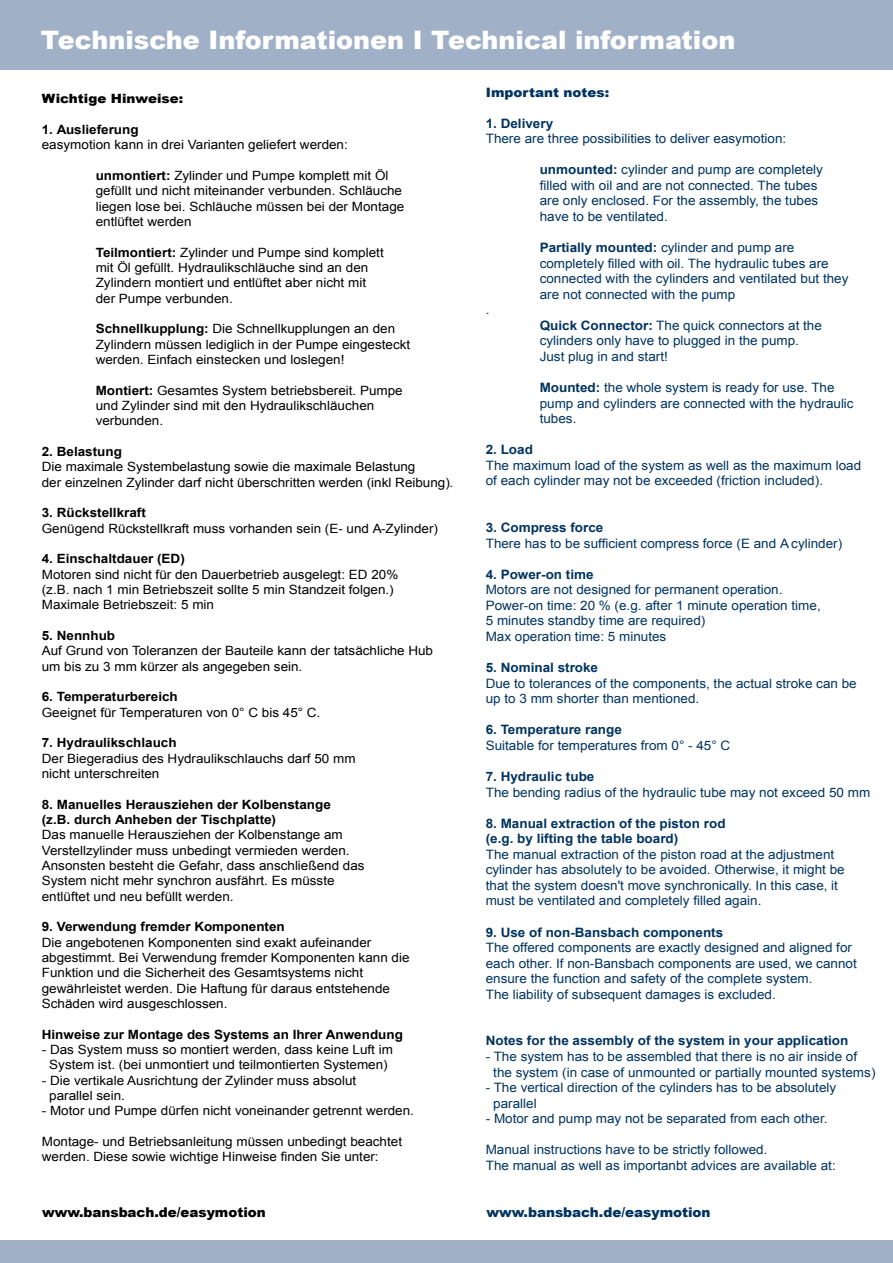
<style>
.page{position:relative;width:893px;height:1263px;background:#fff}
.page>*{position:absolute;margin:0;border:0;box-sizing:border-box;transform-origin:0 0}
.t1{font:900 25.5px "Arial";color:#fff}
.t2{font:900 13.5px "Arial";color:#000}
.t3{font:900 13.5px "Arial";color:#00335f}
.t4{font:12.9px/15.6px "Arial";color:#00335f;scale:1.04 1}
.t5{font:700 12.9px/15.6px "Arial";color:#00335f;scale:1.04 1}
.t6{font:900 12.9px "Arial";color:#00335f;scale:1.04 1}
.t7{font:12.75px/15.3px "Arial";color:#000;scale:1.05 1}
.t8{font:700 12.75px/15.3px "Arial";color:#000;scale:1.05 1}
.t9{font:900 12.75px "Arial";color:#000;scale:1.05 1}
.s1{font-weight:700}
</style>
<div class="page">
<div style="left:0;top:0;width:893px;height:70px;background:#a0b0c7"></div>
<div style="left:0;top:1240px;width:893px;height:23px;background:#a0b0c7"></div>
<h1 class="t1" style="left:41px;top:21px;width:696px">Technische Informationen I Technical information</h1>
<p class="t9" style="left:42px;top:90px;width:136px">Wichtige Hinweise:</p>
<p class="t8" style="left:42px;top:122px;width:94px">1. Auslieferung</p>
<p class="t7" style="left:42px;top:137px;width:293px">easymotion kann in drei Varianten geliefert werden:</p>
<p class="t7" style="left:96px;top:168px;width:295px"><span class="s1">unmontiert:</span> Zylinder und Pumpe komplett mit Öl gefüllt und nicht miteinander verbunden. Schläuche liegen lose bei. Schläuche müssen bei der Montage entlüftet werden</p>
<p class="t7" style="left:96px;top:245px;width:276px"><span class="s1">Teilmontiert:</span> Zylinder und Pumpe sind komplett mit Öl gefüllt. Hydraulikschläuche sind an den Zylindern montiert und entlüftet aber nicht mit der Pumpe verbunden.</p>
<p class="t7" style="left:96px;top:321px;width:301px"><span class="s1">Schnellkupplung:</span> Die Schnellkupplungen an den<br>Zylindern müssen lediglich in der Pumpe eingesteckt werden. Einfach einstecken und loslegen!</p>
<p class="t7" style="left:96px;top:383px;width:294px"><span class="s1">Montiert:</span> Gesamtes System betriebsbereit. Pumpe und Zylinder sind mit den Hydraulikschläuchen verbunden.</p>
<p class="t8" style="left:42px;top:444px;width:78px">2. Belastung</p>
<p class="t7" style="left:42px;top:459px;width:393px">Die maximale Systembelastung sowie die maximale Belastung<br>der einzelnen Zylinder darf nicht überschritten werden (inkl Reibung).</p>
<p class="t8" style="left:42px;top:505px;width:101px">3. Rückstellkraft</p>
<p class="t7" style="left:42px;top:521px;width:379px">Genügend Rückstellkraft muss vorhanden sein (E- und A-Zylinder)</p>
<p class="t8" style="left:42px;top:551px;width:138px">4. Einschaltdauer (ED)</p>
<p class="t7" style="left:42px;top:567px;width:341px">Motoren sind nicht für den Dauerbetrieb ausgelegt: ED 20% (z.B. nach 1 min Betriebszeit sollte 5 min Standzeit folgen.)<br>Maximale Betriebszeit: 5 min</p>
<p class="t8" style="left:42px;top:628px;width:71px">5. Nennhub</p>
<p class="t7" style="left:42px;top:643px;width:374px">Auf Grund von Toleranzen der Bauteile kann der tatsächliche Hub um bis zu 3 mm kürzer als angegeben sein.</p>
<p class="t8" style="left:42px;top:689px;width:131px">6. Temperaturbereich</p>
<p class="t7" style="left:42px;top:704px;width:267px">Geeignet für Temperaturen von 0° C bis 45° C.</p>
<p class="t8" style="left:42px;top:735px;width:130px">7. Hydraulikschlauch</p>
<p class="t7" style="left:42px;top:750px;width:300px">Der Biegeradius des Hydraulikschlauchs darf 50 mm nicht unterschreiten</p>
<p class="t8" style="left:42px;top:797px;width:277px">8. Manuelles Herausziehen der Kolbenstange (z.B. durch Anheben der Tischplatte)</p>
<p class="t7" style="left:42px;top:827px;width:309px">Das manuelle Herausziehen der Kolbenstange am Verstellzylinder muss unbedingt vermieden werden.<br>Ansonsten besteht die Gefahr, dass anschließend das System nicht mehr synchron ausfährt. Es müsste entlüftet und neu befüllt werden.</p>
<p class="t8" style="left:42px;top:919px;width:233px">9. Verwendung fremder Komponenten</p>
<p class="t7" style="left:42px;top:934px;width:352px">Die angebotenen Komponenten sind exakt aufeinander abgestimmt. Bei Verwendung fremder Komponenten kann die Funktion und die Sicherheit des Gesamtsystems nicht gewährleistet werden. Die Haftung für daraus entstehende Schäden wird ausgeschlossen.</p>
<p class="t8" style="left:42px;top:1027px;width:345px">Hinweise zur Montage des Systems an Ihrer Anwendung</p>
<p class="t7" style="left:42px;top:1042px;width:336px;text-align:center">- Das System muss so montiert werden, dass keine Luft im<br>System ist. (bei unmontiert und teilmontierten Systemen)</p>
<p class="t7" style="left:49px;top:1072px;width:294px;text-indent:-7px">- Die vertikale Ausrichtung der Zylinder muss absolut parallel sein.</p>
<p class="t7" style="left:42px;top:1103px;width:356px">- Motor und Pumpe dürfen nicht voneinander getrennt werden.</p>
<p class="t7" style="left:42px;top:1134px;width:345px">Montage- und Betriebsanleitung müssen unbedingt beachtet werden. Diese sowie wichtige Hinweise finden Sie unter:</p>
<p class="t6" style="left:486px;top:83px;width:120px">Important notes:</p>
<p class="t5" style="left:486px;top:116px;width:66px">1. Delivery</p>
<p class="t4" style="left:486px;top:131px;width:290px">There are three possibilities to deliver easymotion:</p>
<p class="t4" style="left:540px;top:162px;width:274px"><span class="s1">unmounted:</span> cylinder and pump are completely filled with oil and are not connected. The tubes are only enclosed. For the assembly, the tubes have to be ventilated.</p>
<p class="t4" style="left:540px;top:240px;width:298px"><span class="s1">Partially mounted:</span> cylinder and pump are completely filled with oil. The hydraulic tubes are connected with the cylinders and ventilated but they are not connected with the pump</p>
<p class="t4" style="left:486px;top:302px;width:5px">.</p>
<p class="t4" style="left:540px;top:318px;width:273px"><span class="s1">Quick Connector:</span> The quick connectors at the cylinders only have to plugged in the pump.<br>Just plug in and start!</p>
<p class="t4" style="left:540px;top:380px;width:303px"><span class="s1">Mounted:</span> the whole system is ready for use. The pump and cylinders are connected with the hydraulic tubes.</p>
<p class="t5" style="left:486px;top:442px;width:47px">2. Load</p>
<p class="t4" style="left:486px;top:458px;width:362px">The maximum load of the system as well as the maximum load of each cylinder may not be exceeded (friction included).</p>
<p class="t5" style="left:486px;top:520px;width:115px">3. Compress force</p>
<p class="t4" style="left:486px;top:535px;width:344px">There has to be sufficient compress force (E and A cylinder)</p>
<p class="t5" style="left:486px;top:567px;width:105px">4. Power-on time</p>
<p class="t4" style="left:486px;top:582px;width:324px">Motors are not designed for permanent operation.<br>Power-on time: 20 % (e.g. after 1 minute operation time, 5 minutes standby time are required)<br>Max operation time: 5 minutes</p>
<p class="t5" style="left:486px;top:660px;width:110px">5. Nominal stroke</p>
<p class="t4" style="left:486px;top:675px;width:358px">Due to tolerances of the components, the actual stroke can be up to 3 mm shorter than mentioned.</p>
<p class="t5" style="left:486px;top:722px;width:132px">6. Temperature range</p>
<p class="t4" style="left:486px;top:738px;width:237px">Suitable for temperatures from 0° - 45° C</p>
<p class="t5" style="left:486px;top:769px;width:106px">7. Hydraulic tube</p>
<p class="t4" style="left:486px;top:784px;width:371px">The bending radius of the hydraulic tube may not exceed 50 mm</p>
<p class="t5" style="left:486px;top:816px;width:232px">8. Manual extraction of the piston rod (e.g. by lifting the table board)</p>
<p class="t4" style="left:486px;top:847px;width:347px">The manual extraction of the piston road at the adjustment cylinder has absolutely to be avoided. Otherwise, it might be that the system doesn't move synchronically. In this case, it must be ventilated and completely filled again.</p>
<p class="t5" style="left:486px;top:925px;width:230px">9. Use of non-Bansbach components</p>
<p class="t4" style="left:486px;top:940px;width:358px">The offered components are exactly designed and aligned for each other. If non-Bansbach components are used, we cannot ensure the function and safety of the complete system.<br>The liability of subsequent damages is excluded.</p>
<p class="t5" style="left:486px;top:1033px;width:350px">Notes for the assembly of the system in your application</p>
<p class="t4" style="left:493px;top:1049px;width:369px;text-indent:-7px">- The system has to be assembled that there is no air inside of the system (in case of unmounted or partially mounted systems)</p>
<p class="t4" style="left:493px;top:1080px;width:331px;text-indent:-7px">- The vertical direction of the cylinders has to be absolutely parallel</p>
<p class="t4" style="left:486px;top:1111px;width:330px">- Motor and pump may not be separated from each other.</p>
<p class="t4" style="left:486px;top:1142px;width:338px">Manual instructions have to be strictly followed.<br>The manual as well as importanbt advices are available at:</p>
<p class="t2" style="left:42px;top:1203px;width:225px">www.bansbach.de/easymotion</p>
<p class="t3" style="left:486px;top:1203px;width:226px">www.bansbach.de/easymotion</p>
</div>
